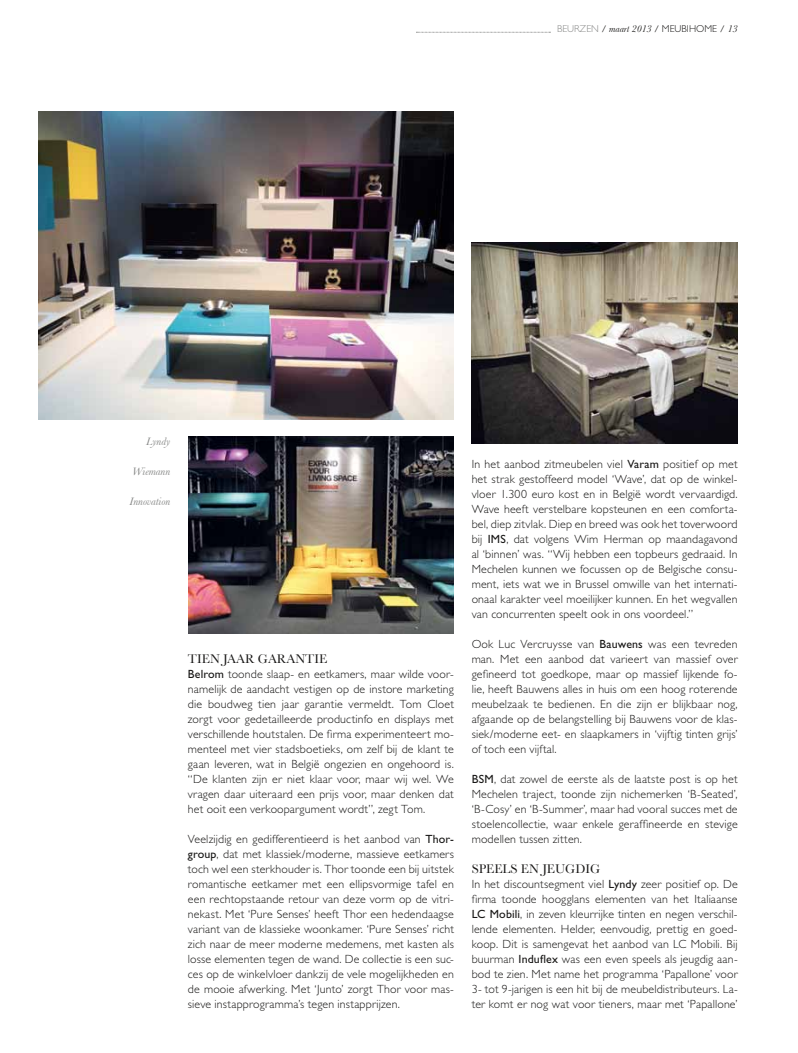
<style>
.page{position:relative;width:798px;height:1053px;background:#fff}
.page>*{position:absolute;margin:0;border:0;box-sizing:border-box;transform-origin:0 0}
.t1{font:13.12px "Baskerville";color:#181716}
.t2{font:300 11.88px/15px "Gill Sans";letter-spacing:.015em;color:#181716;text-align:justify}
.t3{font:italic 11.25px "Baskerville";color:#868786}
.t4{font:italic 10px "Baskerville";color:#181716}
.s1{font-family:"Gill Sans";font-weight:300;font-style:normal;color:#868786}
.s2{font-style:normal}
.s3{font-family:"Gill Sans";font-weight:300;font-style:normal}
.s4{font-weight:400}
</style>
<div class="page">
<svg style="left:416px;top:32px;width:134px;height:1px"></svg>
<img style="left:39px;top:111px;width:415px;height:308px">
<img style="left:188px;top:437px;width:266px;height:196px">
<img style="left:471px;top:242px;width:266px;height:201px">
<p class="t4" style="left:557px;top:23px;width:182px"><span class="s1">BEURZEN</span> <span class="s2">/</span> maart 2013 <span class="s2">/</span> <span class="s3">MEUBIHome</span> <span class="s2">/</span> 13</p>
<p class="t3" style="left:146px;top:435px;width:26px">Lyndy</p>
<p class="t3" style="left:132px;top:465px;width:39px">Wiemann</p>
<p class="t3" style="left:130px;top:495px;width:42px">Innovation</p>
<p class="t1" style="left:188px;top:650px;width:141px">TIEN JAAR GARANTIE</p>
<p class="t2" style="left:188px;top:666px;width:267px"><span class="s4">Belrom</span> toonde slaap- en eetkamers, maar wilde voor&shy;namelijk de aandacht vestigen op de instore marketing die boudweg tien jaar garantie vermeldt. Tom Cloet zorgt voor gedetailleerde productinfo en displays met verschillende houtstalen. De firma experimenteert mo&shy;menteel met vier stadsboetieks, om zelf bij de klant te gaan leveren, wat in België ongezien en ongehoord is. “De klanten zijn er niet klaar voor, maar wij wel. We vragen daar uiteraard een prijs voor, maar denken dat het ooit een verkoopargument wordt”, zegt Tom.</p>
<p class="t2" style="left:188px;top:831px;width:267px">Veelzijdig en gedifferentieerd is het aanbod van <span class="s4">Thor&shy;group</span>, dat met klassiek/moderne, massieve eetkamers toch wel een sterkhouder is. Thor toonde een bij uitstek romantische eetkamer met een ellipsvormige tafel en een rechtopstaande retour van deze vorm op de vitri&shy;nekast. Met ‘Pure Senses’ heeft Thor een hedendaagse variant van de klassieke woonkamer. ‘Pure Senses’ richt zich naar de meer moderne medemens, met kasten als losse elementen tegen de wand. De collectie is een suc&shy;ces op de winkelvloer dankzij de vele mogelijkheden en de mooie afwerking. Met ‘Junto’ zorgt Thor voor mas&shy;sieve instapprogramma’s tegen instapprijzen.</p>
<p class="t2" style="left:471px;top:456px;width:267px">In het aanbod zitmeubelen viel <span class="s4">Varam</span> positief op met het strak gestoffeerd model ‘Wave’, dat op de winkel&shy;vloer 1.300 euro kost en in België wordt vervaardigd.<br>Wave heeft verstelbare kopsteunen en een comforta&shy;bel, diep zitvlak. Diep en breed was ook het toverwoord bij <span class="s4">IMS</span>, dat volgens Wim Herman op maandagavond al ‘binnen’ was. “Wij hebben een topbeurs gedraaid. In Mechelen kunnen we focussen op de Belgische consu&shy;ment, iets wat we in Brussel omwille van het internati&shy;onaal karakter veel moeilijker kunnen. En het wegvallen van concurrenten speelt ook in ons voordeel.”</p>
<p class="t2" style="left:471px;top:636px;width:267px">Ook Luc Vercruysse van <span class="s4">Bauwens</span> was een tevreden man. Met een aanbod dat varieert van massief over gefineerd tot goedkope, maar op massief lijkende fo&shy;lie, heeft Bauwens alles in huis om een hoog roterende meubelzaak te bedienen. En die zijn er blijkbaar nog, afgaande op de belangstelling bij Bauwens voor de klas&shy;siek/moderne eet- en slaapkamers in ‘vijftig tinten grijs’ of toch een vijftal.</p>
<p class="t2" style="left:471px;top:771px;width:267px"><span class="s4">BSM</span>, dat zowel de eerste als de laatste post is op het Mechelen traject, toonde zijn nichemerken ‘B-Seated’, ‘B-Cosy’ en ‘B-Summer’, maar had vooral succes met de stoelencollectie, waar enkele geraffineerde en stevige modellen tussen zitten.</p>
<p class="t1" style="left:471px;top:860px;width:130px">SPEELS EN JEUGDIG</p>
<p class="t2" style="left:471px;top:876px;width:267px">In het discountsegment viel <span class="s4">Lyndy</span> zeer positief op. De firma toonde hoogglans elementen van het Italiaanse <span class="s4">LC Mobili</span>, in zeven kleurrijke tinten en negen verschil&shy;lende elementen. Helder, eenvoudig, prettig en goed&shy;koop. Dit is samengevat het aanbod van LC Mobili. Bij buurman <span class="s4">Induflex</span> was een even speels als jeugdig aan&shy;bod te zien. Met name het programma ‘Papallone’ voor 3- tot 9-jarigen is een hit bij de meubeldistributeurs. La&shy;ter komt er nog wat voor tieners, maar met ‘Papallone’</p>
</div>
